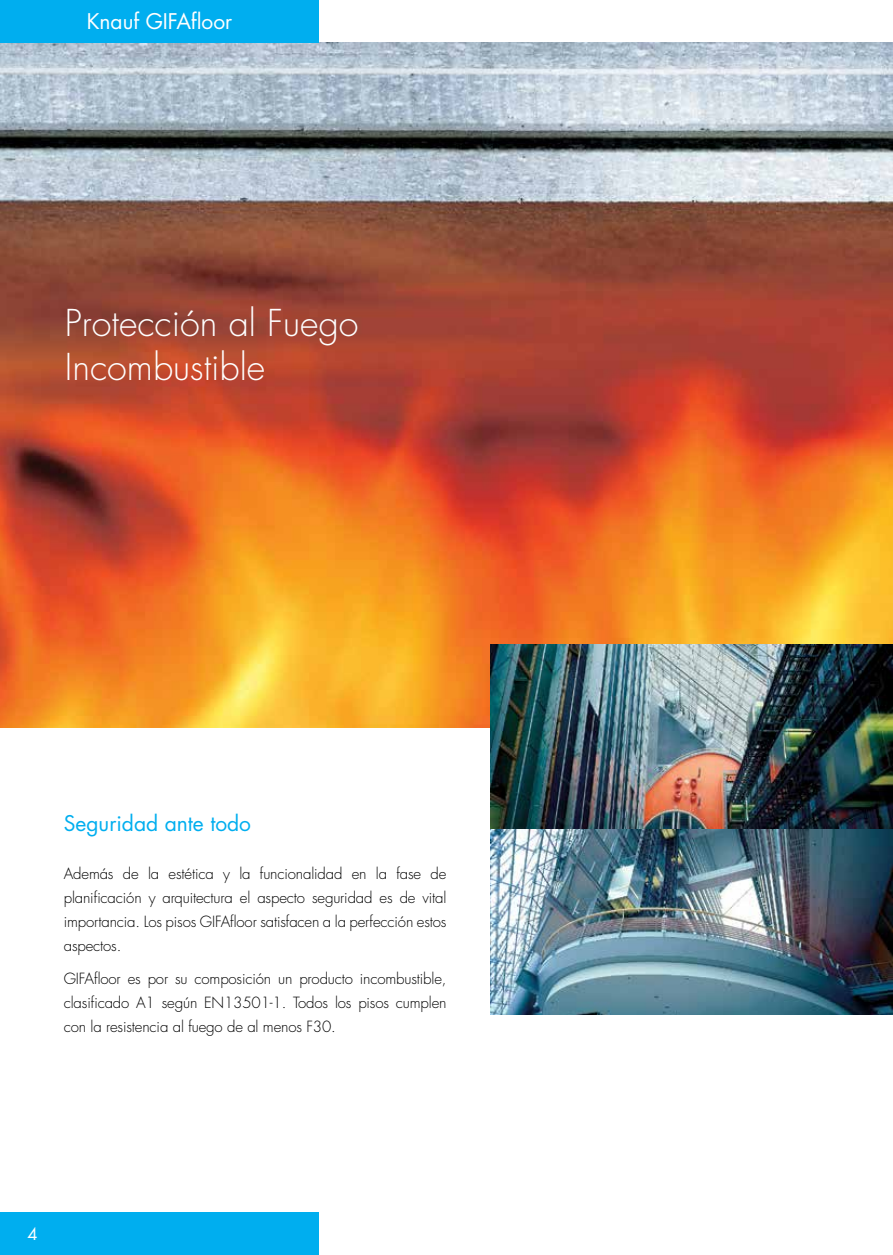
<style>
.page{position:relative;width:893px;height:1255px;background:#fff}
.page>*{position:absolute;margin:0;border:0;box-sizing:border-box;transform-origin:0 0}
.t1{font:300 36px/43.5px "Futura";color:#fff}
.t2{font:21px "Futura";color:#00aeef}
.t3{font:21px "Futura";color:#fff}
.t4{font:16.5px "Futura";color:#fff}
.t5{font:300 15px/24px "Futura";letter-spacing:-.01em;color:#000;text-align:justify}
</style>
<div class="page">
<img style="left:0;top:43px;width:893px;height:684px">
<img style="left:491px;top:644px;width:402px;height:370px">
<div style="left:0;top:1212px;width:319px;height:42px;background:#00aeef"></div>
<div style="left:0;top:0;width:319px;height:43px;background:#00aeef"></div>
<h2 class="t3" style="left:87px;top:7px;width:147px">Knauf GIFAfloor</h2>
<h1 class="t1" style="left:65px;top:302px;width:295px">Protección al Fuego<br>Incombustible</h1>
<h2 class="t2" style="left:64px;top:809px;width:189px">Seguridad ante todo</h2>
<p class="t5" style="left:64px;top:862px;width:384px">Además de la estética y la funcionalidad en la fase de planificación y arquitectura el aspecto seguridad es de vital importancia. Los pisos GIFAfloor satisfacen a la perfección estos aspectos.</p>
<p class="t5" style="left:64px;top:966px;width:384px">GIFAfloor es por su composición un producto incombustible, clasificado A1 según EN13501-1. Todos los pisos cumplen con la resistencia al fuego de al menos F30.</p>
<p class="t4" style="left:27px;top:1222px;width:12px">4</p>
</div>
